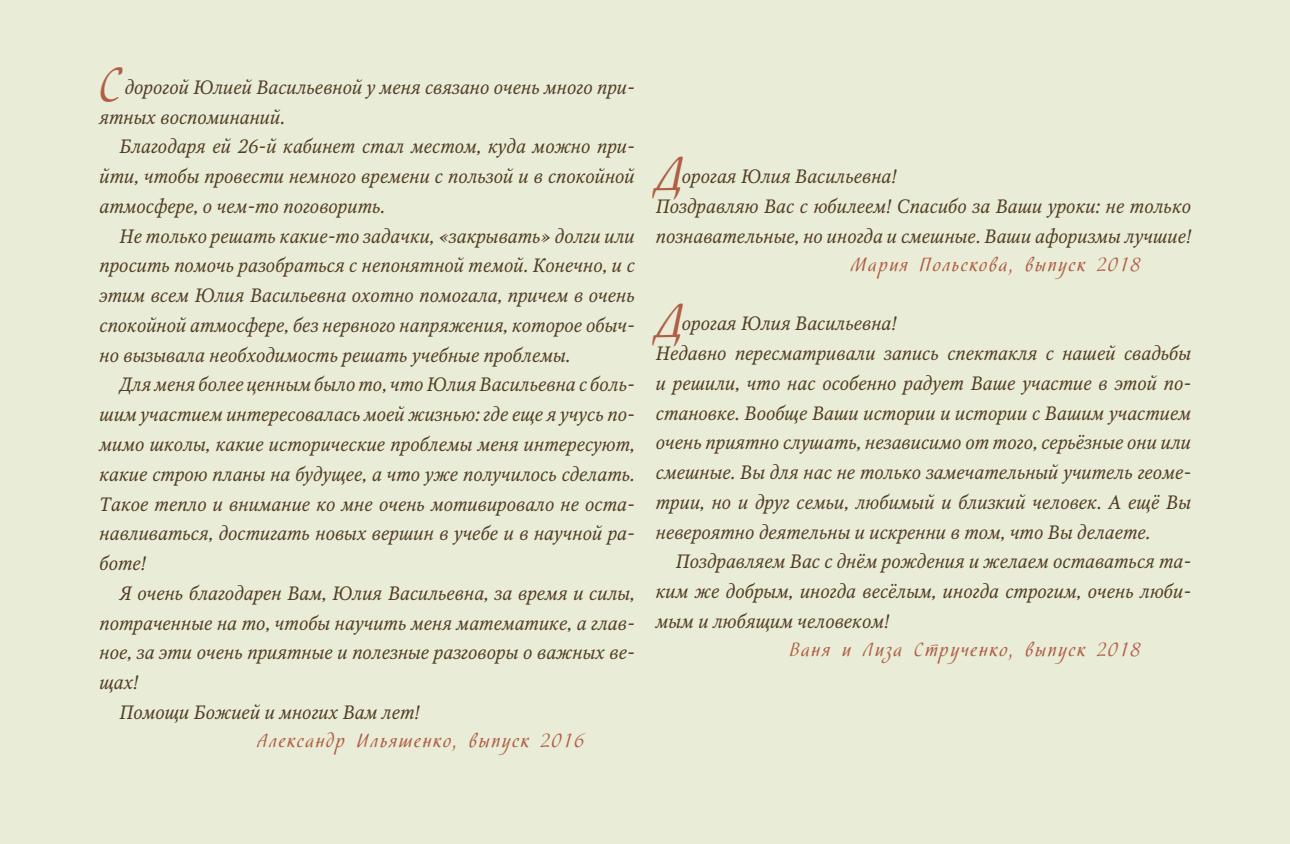
<style>
.page{position:relative;width:1290px;height:844px;background:#fff}
.page>*{position:absolute;margin:0;border:0;box-sizing:border-box;transform-origin:0 0}
.t1{font:48.12px "Hortensia C";color:#b15e45}
.t2{font:italic 19.25px/29.8px "Octava C";color:#533d25;text-align:justify}
.t3{font:19.25px "Hortensia C";letter-spacing:.07em;color:#b15e45}
</style>
<div class="page">
<div style="left:0;top:0;width:1290px;height:843px;background:#e9edd7"></div>
<h1 class="t1" style="left:99px;top:54px;width:25px">С</h1>
<p class="t2" style="left:99px;top:73px;width:537px;text-indent:25px">дорогой Юлией Васильевной у меня связано очень много при&shy;ятных воспоминаний.</p>
<p class="t2" style="left:99px;top:132px;width:537px;text-indent:20px">Благодаря ей 26-й кабинет стал местом, куда можно при&shy;йти, чтобы провести немного времени с пользой и в спокойной атмосфере, о чем-то поговорить.</p>
<p class="t2" style="left:99px;top:221px;width:537px;text-indent:20px">Не только решать какие-то задачки, «закрывать» долги или просить помочь разобраться с непонятной темой. Конечно, и с этим всем Юлия Васильевна охотно помогала, причем в очень спокойной атмосфере, без нервного напряжения, которое обыч&shy;но вызывала необходимость решать учебные проблемы.</p>
<p class="t2" style="left:99px;top:370px;width:537px;text-indent:20px">Для меня более ценным было то, что Юлия Васильевна с боль&shy;шим участием интересовалась моей жизнью: где еще я учусь по&shy;мимо школы, какие исторические проблемы меня интересуют, какие строю планы на будущее, а что уже получилось сделать.<br>Такое тепло и внимание ко мне очень мотивировало не оста&shy;навливаться, достигать новых вершин в учебе и в научной ра&shy;боте!</p>
<p class="t2" style="left:119px;top:578px;width:517px">Я очень благодарен Вам, Юлия Васильевна, за время и силы,</p>
<p class="t2" style="left:99px;top:608px;width:537px">потраченные на то, чтобы научить меня математике, а глав-</p>
<p class="t2" style="left:99px;top:638px;width:537px">ное, за эти очень приятные и полезные разговоры о важных ве-</p>
<p class="t2" style="left:99px;top:667px;width:40px">щах!</p>
<p class="t2" style="left:119px;top:697px;width:302px">Помощи Божией и многих Вам лет!</p>
<p class="t3" style="left:257px;top:728px;width:329px">Александр Ильяшенко, выпуск 2016</p>
<h1 class="t1" style="left:655px;top:144px;width:30px">Д</h1>
<p class="t2" style="left:655px;top:162px;width:537px;text-align:left;text-indent:26px">орогая Юлия Васильевна!<br>Поздравляю Вас с юбилеем! Спасибо за Ваши уроки: не только познавательные, но иногда и смешные. Ваши афоризмы лучшие!</p>
<p class="t3" style="left:850px;top:252px;width:292px">Мария Польскова, выпуск 2018</p>
<h1 class="t1" style="left:655px;top:291px;width:30px">Д</h1>
<p class="t2" style="left:655px;top:309px;width:537px;text-align:left;text-indent:26px">орогая Юлия Васильевна!<br>Недавно пересматривали запись спектакля с нашей свадьбы и решили, что нас особенно радует Ваше участие в этой по&shy;становке. Вообще Ваши истории и истории с Вашим участием очень приятно слушать, независимо от того, серьёзные они или смешные. Вы для нас не только замечательный учитель геоме&shy;трии, но и друг семьи, любимый и близкий человек. А ещё Вы невероятно деятельны и искренни в том, что Вы делаете.</p>
<p class="t2" style="left:655px;top:547px;width:537px;text-indent:20px">Поздравляем Вас с днём рождения и желаем оставаться та&shy;ким же добрым, иногда весёлым, иногда строгим, очень люби&shy;мым и любящим человеком!</p>
<p class="t3" style="left:790px;top:637px;width:353px">Ваня и Лиза Струченко, выпуск 2018</p>
</div>
